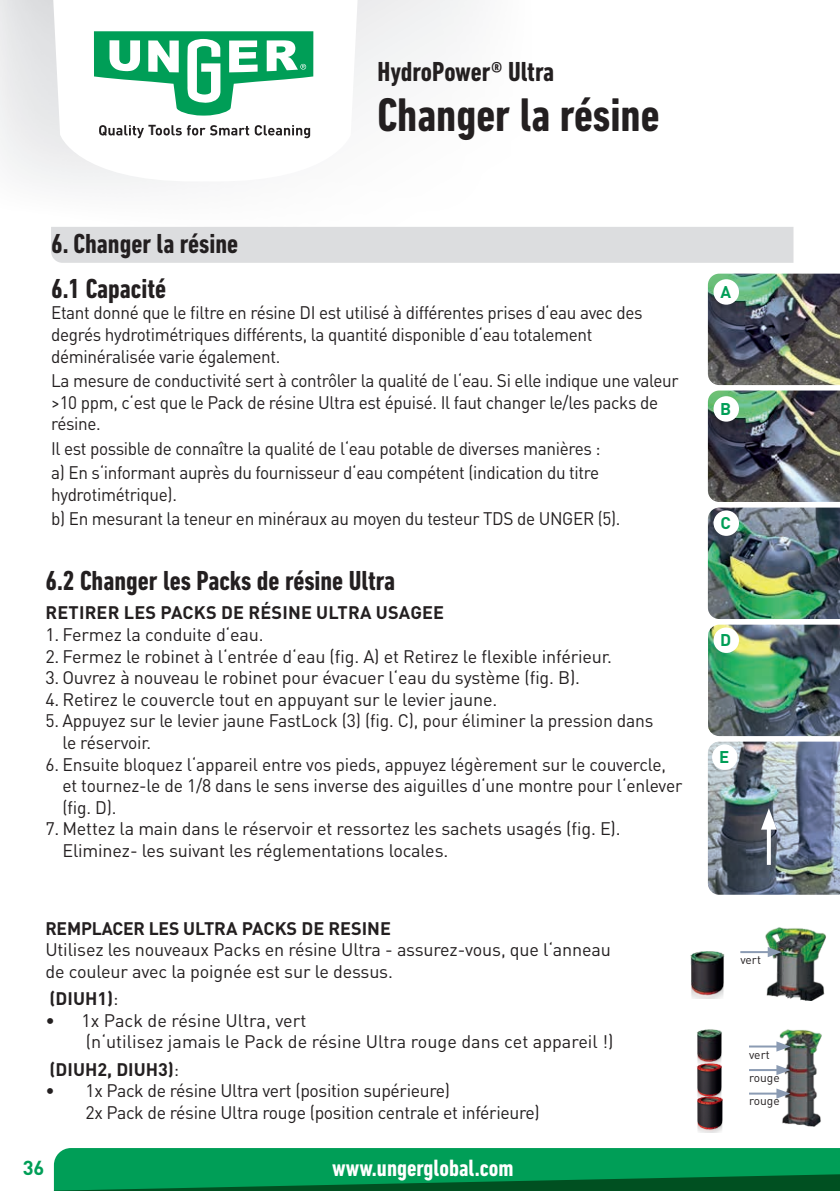
<style>
.page{position:relative;width:840px;height:1191px;background:#fff}
.page>*{position:absolute;margin:0;border:0;box-sizing:border-box;transform-origin:0 0}
.t1{font:700 condensed 48px "DIN Next LT Pro";color:#231f20}
.t2{font:700 condensed 28px/45px "DIN Next LT Pro";color:#231f20}
.t3{font:700 condensed 24px "DIN Next LT Pro";color:#fff}
.t4{font:700 20px "DIN Pro";color:#009e57}
.t5{font:18px/21.6px "DIN Pro";letter-spacing:-.02em;color:#231f20}
.t6{font:18px/21.6px "DIN Pro";letter-spacing:-.02em;color:#231f20;scale:.95 1}
.t7{font:700 18px "DIN Pro";color:#231f20}
.t8{font:18px/21.6px "DIN Pro";color:#231f20}
.t9{font:700 16.8px "DIN Pro";color:#009e57}
.t10{font:700 14.4px "DIN Pro";color:#231f20}
.t11{font:12px/23.2px "DIN Pro";color:#231f20}
.s1{font-weight:400}
</style>
<div class="page">
<svg style="left:52px;top:0;width:307px;height:181px"></svg>
<svg style="left:94px;top:31px;width:219px;height:85px"></svg>
<svg style="left:99px;top:125px;width:45px;height:13px"></svg>
<svg style="left:156px;top:125px;width:154px;height:13px"></svg>
<svg style="left:54px;top:1047px;width:785px;height:144px"></svg>
<div style="left:51px;top:227px;width:742px;height:36px;background:#dcdddf"></div>
<img style="left:760px;top:927px;width:66px;height:73px">
<img style="left:690px;top:951px;width:35px;height:47px">
<hr style="left:740px;top:951px;width:30px;height:2px;background:#8b9bb3">
<svg style="left:767px;top:947px;width:14px;height:10px"></svg>
<img style="left:773px;top:1029px;width:51px;height:97px">
<hr style="left:748px;top:1045px;width:31px;height:2px;background:#8b9bb3">
<svg style="left:776px;top:1041px;width:14px;height:10px"></svg>
<hr style="left:748px;top:1069px;width:31px;height:2px;background:#8b9bb3">
<svg style="left:776px;top:1065px;width:14px;height:10px"></svg>
<hr style="left:748px;top:1092px;width:31px;height:2px;background:#8b9bb3">
<svg style="left:776px;top:1088px;width:14px;height:10px"></svg>
<img style="left:694px;top:1029px;width:29px;height:33px">
<img style="left:695px;top:1099px;width:28px;height:34px">
<img style="left:694px;top:1062px;width:29px;height:37px">
<img style="left:707px;top:507px;width:132px;height:112px">
<div style="left:713px;top:510px;width:25px;height:26px;background:#fff;border-radius:50%"></div>
<img style="left:708px;top:624px;width:131px;height:112px">
<div style="left:713px;top:627px;width:25px;height:26px;background:#fff;border-radius:50%"></div>
<img style="left:707px;top:274px;width:132px;height:111px">
<div style="left:713px;top:279px;width:25px;height:26px;background:#fff;border-radius:50%"></div>
<img style="left:707px;top:390px;width:132px;height:112px">
<div style="left:713px;top:396px;width:25px;height:25px;background:#fff;border-radius:50%"></div>
<img style="left:707px;top:741px;width:132px;height:153px">
<div style="left:711px;top:744px;width:26px;height:26px;background:#fff;border-radius:50%"></div>
<svg style="left:766px;top:829px;width:4px;height:36px"></svg>
<svg style="left:760px;top:808px;width:16px;height:21px"></svg>
<p class="t10" style="left:148px;top:120px;width:10px">T</p>
<h2 class="t2" style="left:377px;top:49px;width:178px">HydroPower® Ultra</h2>
<h1 class="t1" style="left:377px;top:87px;width:283px">Changer la résine</h1>
<h2 class="t2" style="left:51px;top:221px;width:188px">6. Changer la résine<br>6.1 Capacité</h2>
<p class="t6" style="left:51px;top:301px;width:624px">Etant donné que le filtre en résine DI est utilisé à différentes prises d‘eau avec des degrés hydrotimétriques différents, la quantité disponible d‘eau totalement déminéralisée varie également.</p>
<p class="t6" style="left:51px;top:369px;width:661px">La mesure de conductivité sert à contrôler la qualité de l‘eau. Si elle indique une valeur &gt;10 ppm, c‘est que le Pack de résine Ultra est épuisé. Il faut changer le/les packs de résine.</p>
<p class="t6" style="left:51px;top:435px;width:579px;line-height:24.4px">Il est possible de connaître la qualité de l‘eau potable de diverses manières : a) En s‘informant auprès du fournisseur d‘eau compétent (indication du titre</p>
<p class="t6" style="left:51px;top:481px;width:600px;line-height:24.4px">hydrotimétrique).<br>b) En mesurant la teneur en minéraux au moyen du testeur TDS de UNGER (5).</p>
<h2 class="t2" style="left:45px;top:558px;width:351px">6.2 Changer les Packs de résine Ultra</h2>
<p class="t7" style="left:45px;top:600px;width:400px">RETIRER LES PACKS DE RÉSINE ULTRA USAGEE</p>
<p class="t5" style="left:45px;top:623px;width:220px">1. Fermez la conduite d‘eau.</p>
<p class="t5" style="left:45px;top:644px;width:567px">2. Fermez le robinet à l‘entrée d‘eau (fig. A) et Retirez le flexible inférieur.</p>
<p class="t5" style="left:45px;top:666px;width:536px">3. Ouvrez à nouveau le robinet pour évacuer l‘eau du système (fig. B).</p>
<p class="t5" style="left:45px;top:687px;width:453px">4. Retirez le couvercle tout en appuyant sur le levier jaune.</p>
<p class="t5" style="left:62px;top:709px;width:592px;text-indent:-17px">5. Appuyez sur le levier jaune FastLock (3) (fig. C), pour éliminer la pression dans le réservoir.</p>
<p class="t5" style="left:62px;top:752px;width:621px;text-indent:-17px">6. Ensuite bloquez l‘appareil entre vos pieds, appuyez légèrement sur le couvercle, et tournez-le de 1/8 dans le sens inverse des aiguilles d‘une montre pour l‘enlever (fig. D).</p>
<p class="t5" style="left:62px;top:817px;width:559px;text-indent:-17px">7. Mettez la main dans le réservoir et ressortez les sachets usagés (fig. E).<br>Eliminez- les suivant les réglementations locales.</p>
<p class="t7" style="left:45px;top:915px;width:347px">REMPLACER LES ULTRA PACKS DE RESINE</p>
<p class="t5" style="left:45px;top:938px;width:566px">Utilisez les nouveaux Packs en résine Ultra - assurez-vous, que l‘anneau de couleur avec la poignée est sur le dessus.</p>
<p class="t7" style="left:50px;top:986px;width:70px">(DIUH1)<span class="s1">:</span></p>
<p class="t8" style="left:86px;top:1008px;width:528px;text-indent:-40px">• 1x Pack de résine Ultra, vert<br>(n‘utilisez jamais le Pack de résine Ultra rouge dans cet appareil !)</p>
<p class="t7" style="left:50px;top:1056px;width:131px">(DIUH2, DIUH3)<span class="s1">:</span></p>
<p class="t5" style="left:85px;top:1079px;width:455px;text-indent:-40px">• 1x Pack de résine Ultra vert (position supérieure)<br>2x Pack de résine Ultra rouge (position centrale et inférieure)</p>
<p class="t4" style="left:23px;top:1154px;width:23px">36</p>
<h3 class="t3" style="left:332px;top:1154px;width:183px">www.ungerglobal.com</h3>
<p class="t9" style="left:720px;top:281px;width:12px">A</p>
<p class="t9" style="left:719px;top:398px;width:13px">B</p>
<p class="t9" style="left:720px;top:512px;width:12px">C</p>
<p class="t9" style="left:719px;top:629px;width:13px">D</p>
<p class="t9" style="left:718px;top:746px;width:12px">E</p>
<p class="t11" style="left:740px;top:948px;width:22px">vert</p>
<p class="t11" style="left:748px;top:1042px;width:32px">vert rouge rouge</p>
</div>
